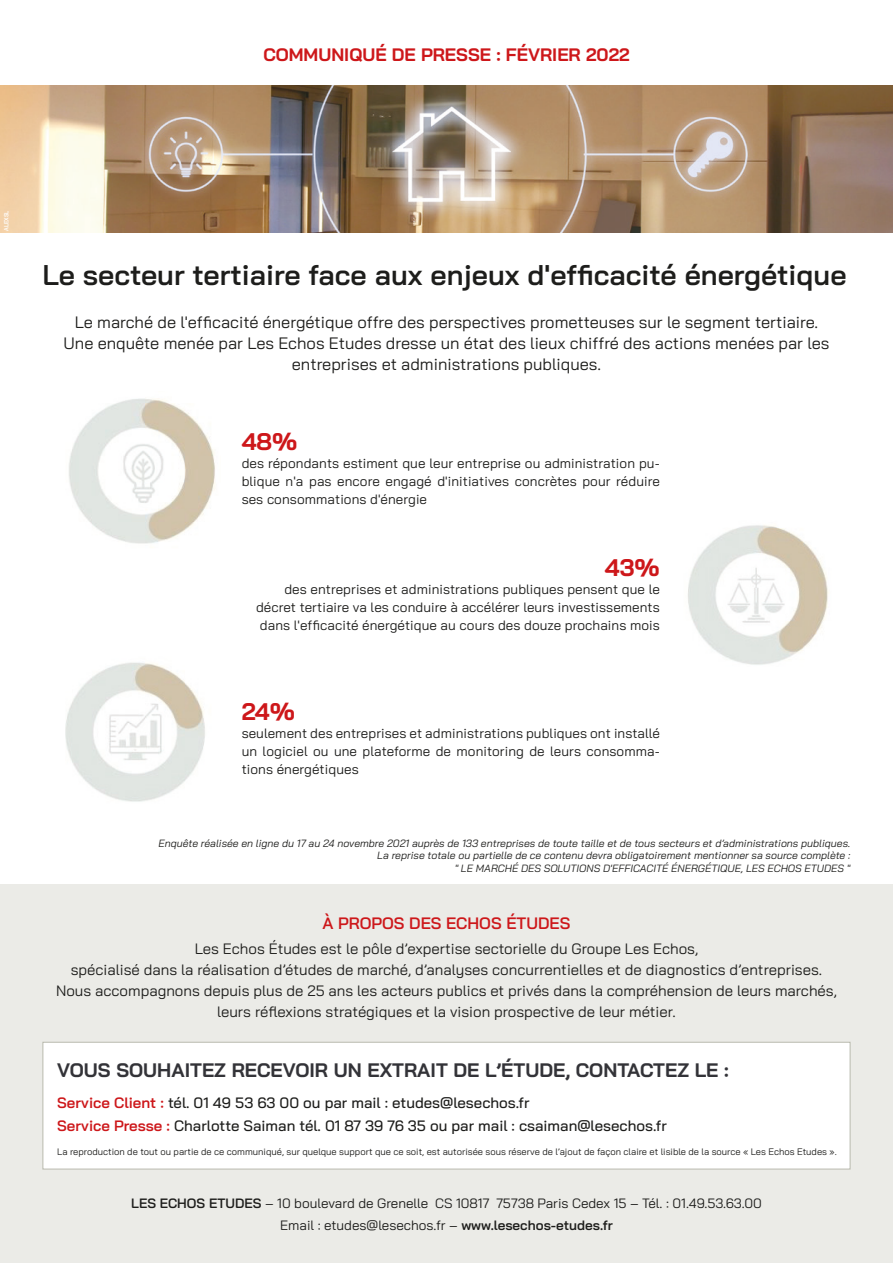
<style>
.page{position:relative;width:893px;height:1263px;background:#fff}
.page>*{position:absolute;margin:0;border:0;box-sizing:border-box;transform-origin:0 0}
.t1{font:600 28.5px "Bai Jamjuree";color:#1d1d1b}
.t2{font:700 24px "Bai Jamjuree";color:#cd171a}
.t3{font:700 19.5px "Bai Jamjuree";color:#333338}
.t4{font:700 18px "Bai Jamjuree";color:#cd171a}
.t5{font:16.5px/21px "Bai Jamjuree";color:#1d1d1b;text-align:center}
.t6{font:600 16.5px "Bai Jamjuree";color:#cd171a}
.t7{font:15px/21px "Bai Jamjuree";color:#1d1d1b;text-align:center}
.t8{font:500 15px/22.5px "Bai Jamjuree";color:#1d1d1b}
.t9{font:13.5px/18px "Bai Jamjuree";letter-spacing:.005em;color:#1d1d1b;text-align:justify}
.t10{font:italic 10.5px/12.6px "Bai Jamjuree";color:#1d1d1b;text-align:right}
.t11{font:9.3px "Bai Jamjuree";color:#1d1d1b}
.t12{font:500 6px "Helvetica Neue LT Std";letter-spacing:-.01em;color:#fff;scale:.9 1}
.s1{font-weight:600;color:#cd171a}
.s2{font-weight:600}
</style>
<div class="page">
<div style="left:0;top:884px;width:893px;height:379px;background:#ebebe7"></div>
<div style="left:43px;top:1042px;width:807px;height:127px;background:#fff;border:1px solid #b9baae"></div>
<img style="left:0;top:85px;width:893px;height:147px">
<img style="left:69px;top:398px;width:146px;height:146px">
<img style="left:65px;top:662px;width:140px;height:140px">
<img style="left:688px;top:525px;width:141px;height:140px">
<h3 class="t4" style="left:263px;top:44px;width:368px">COMMUNIQUÉ DE PRESSE : FÉVRIER 2022</h3>
<p class="t12" style="left:3px;top:231px;width:24px;rotate:-90deg">ALEXSL</p>
<h1 class="t1" style="left:43px;top:259px;width:805px">Le secteur tertiaire face aux enjeux d'efficacité énergétique</h1>
<p class="t5" style="left:63px;top:312px;width:767px">Le marché de l'efficacité énergétique offre des perspectives prometteuses sur le segment tertiaire.<br>Une enquête menée par Les Echos Etudes dresse un état des lieux chiffré des actions menées par les entreprises et administrations publiques.</p>
<h2 class="t2" style="left:242px;top:428px;width:57px">48%</h2>
<p class="t9" style="left:242px;top:454px;width:420px">des répondants estiment que leur entreprise ou administration pu&shy;blique n'a pas encore engagé d'initiatives concrètes pour réduire ses consommations d'énergie</p>
<h2 class="t2" style="left:605px;top:554px;width:56px">43%</h2>
<p class="t9" style="left:256px;top:580px;width:405px;text-indent:28px">des entreprises et administrations publiques pensent que le décret tertiaire va les conduire à accélérer leurs investissements dans l'efficacité énergétique au cours des douze prochains mois</p>
<h2 class="t2" style="left:242px;top:698px;width:55px">24%</h2>
<p class="t9" style="left:242px;top:724px;width:420px">seulement des entreprises et administrations publiques ont installé un logiciel ou une plateforme de monitoring de leurs consomma&shy;tions énergétiques</p>
<p class="t10" style="left:158px;top:837px;width:693px">Enquête réalisée en ligne du 17 au 24 novembre 2021 auprès de 133 entreprises de toute taille et de tous secteurs et d’administrations publiques.<br>La reprise totale ou partielle de ce contenu devra obligatoirement mentionner sa source complète :<br>" LE MARCHÉ DES SOLUTIONS D'EFFICACITÉ ÉNERGÉTIQUE, LES ECHOS ETUDES "</p>
<p class="t6" style="left:323px;top:914px;width:249px">À PROPOS DES ECHOS ÉTUDES</p>
<p class="t7" style="left:56px;top:938px;width:782px">Les Echos Études est le pôle d’expertise sectorielle du Groupe Les Echos,<br>spécialisé dans la réalisation d’études de marché, d’analyses concurrentielles et de diagnostics d’entreprises.<br>Nous accompagnons depuis plus de 25 ans les acteurs publics et privés dans la compréhension de leurs marchés, leurs réflexions stratégiques et la vision prospective de leur métier.</p>
<h3 class="t3" style="left:57px;top:1059px;width:673px">VOUS SOUHAITEZ RECEVOIR UN EXTRAIT DE L’ÉTUDE, CONTACTEZ LE :</h3>
<p class="t8" style="left:57px;top:1091px;width:611px"><span class="s1">Service Client :</span> tél. 01 49 53 63 00 ou par mail : etudes@lesechos.fr<br><span class="s1">Service Presse :</span> Charlotte Saiman tél. 01 87 39 76 35 ou par mail : csaiman@lesechos.fr</p>
<p class="t11" style="left:57px;top:1144px;width:781px">La reproduction de tout ou partie de ce communiqué, sur quelque support que ce soit, est autorisée sous réserve de l’ajout de façon claire et lisible de la source « Les Echos Etudes ».</p>
<p class="t9" style="left:131px;top:1192px;width:632px;line-height:22.2px;text-align:center"><span class="s2">LES ECHOS ETUDES</span> – 10 boulevard de Grenelle CS 10817 75738 Paris Cedex 15 – Tél. : 01.49.53.63.00<br>Email : etudes@lesechos.fr – <span class="s2">www.lesechos-etudes.fr</span></p>
</div>
